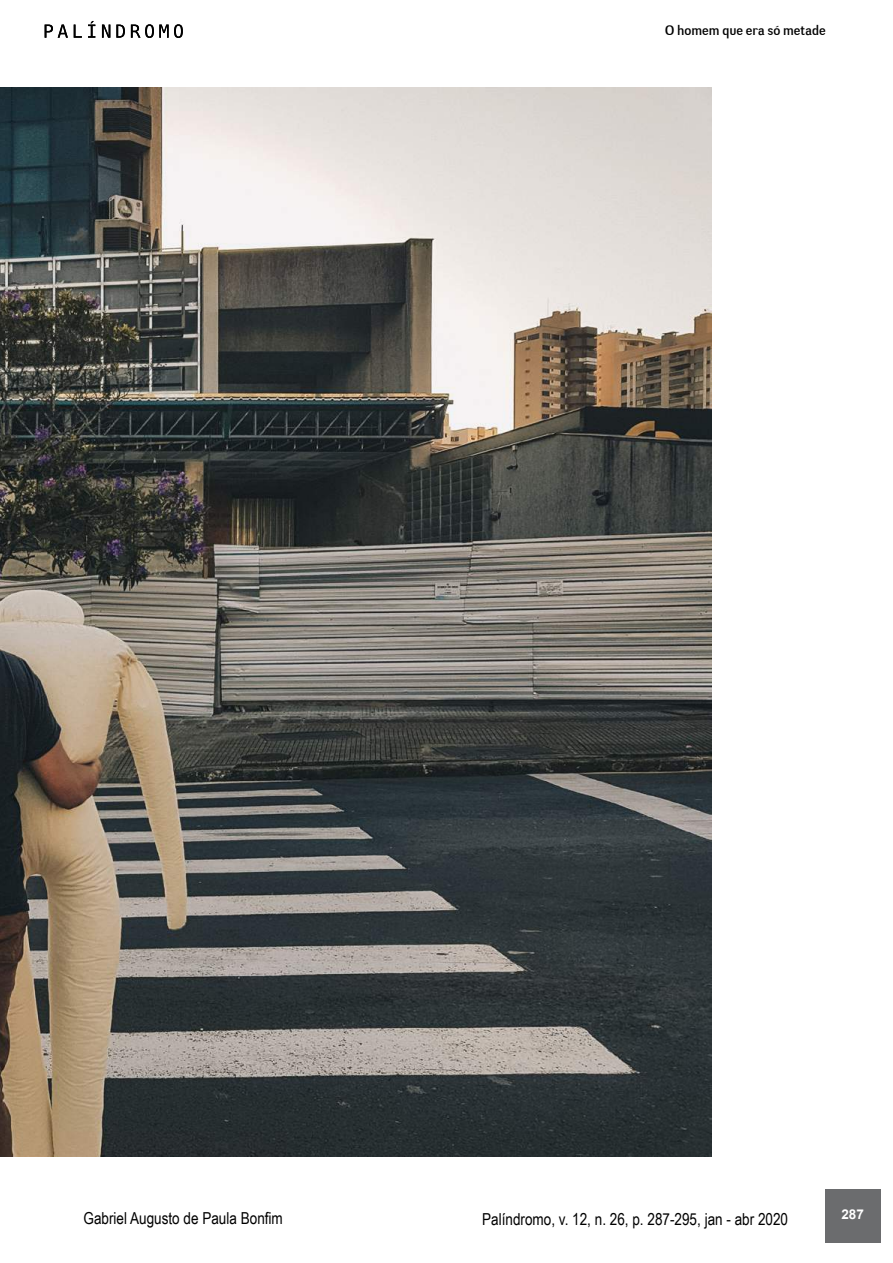
<style>
.page{position:relative;width:893px;height:1263px;background:#fff}
.page>*{position:absolute;margin:0;border:0;box-sizing:border-box;transform-origin:0 0}
.t1{font:16.5px "Arial Narrow";color:#000}
.t2{font:13.5px "Negotiate Free";color:#000}
.t3{font:700 13.5px "Arial";color:#fff}
</style>
<div class="page">
<div style="left:825px;top:1189px;width:55px;height:53px;background:#6b6c6e"></div>
<svg style="left:45px;top:25px;width:23px;height:13px"></svg>
<svg style="left:74px;top:25px;width:8px;height:13px"></svg>
<svg style="left:88px;top:21px;width:7px;height:17px"></svg>
<svg style="left:102px;top:25px;width:8px;height:13px"></svg>
<svg style="left:116px;top:25px;width:9px;height:13px"></svg>
<svg style="left:131px;top:24px;width:52px;height:14px"></svg>
<img style="left:0;top:88px;width:712px;height:1069px">
<p class="t2" style="left:665px;top:22px;width:162px">O homem que era só metade</p>
<p class="t1" style="left:84px;top:1206px;width:201px">Gabriel Augusto de Paula Bonfim</p>
<p class="t1" style="left:482px;top:1206px;width:307px">Palíndromo, v. 12, n. 26, p. 287-295, jan - abr 2020</p>
<p class="t3" style="left:841px;top:1205px;width:24px">287</p>
</div>
